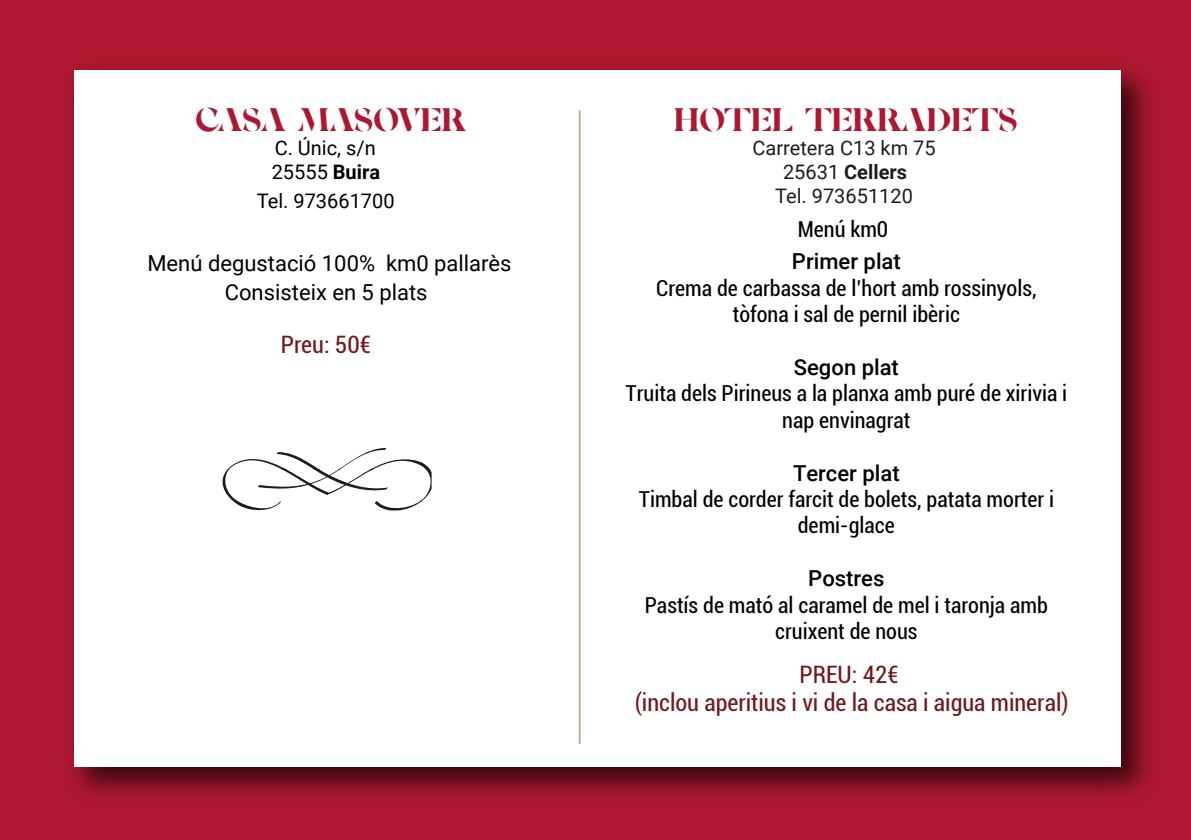
<style>
.page{position:relative;width:1191px;height:840px;background:#fff}
.page>*{position:absolute;margin:0;border:0;box-sizing:border-box;transform-origin:0 0}
.t1{font:condensed 24px/28.8px "Roboto";color:#6f1922;text-align:center}
.t2{font:condensed 22px/26.4px "Roboto";color:#000;text-align:center}
.t3{font:22px/29.8px "Roboto";color:#000;text-align:center}
.t4{font:500 22px "Roboto";color:#000}
.t5{font:20px/24px "Roboto";color:#1d1d1b;text-align:center}
.t6{font:20px/24px "Roboto";color:#000}
.t7{font:700 20px "Policing Market";color:#ad1830}
.s1{font-weight:700}
</style>
<div class="page">
<div style="left:0;top:0;width:1191px;height:839px;background:#ad1830"></div>
<img style="left:72px;top:69px;width:1077px;height:726px">
<div style="left:74px;top:70px;width:1046px;height:695px;background:#fff"></div>
<hr style="left:578px;top:110px;width:2px;height:633px;background:#8b5c3d">
<svg style="left:228px;top:459px;width:29px;height:10px"></svg>
<svg style="left:222px;top:469px;width:38px;height:40px"></svg>
<svg style="left:249px;top:509px;width:11px;height:2px"></svg>
<svg style="left:421px;top:462px;width:9px;height:7px"></svg>
<svg style="left:421px;top:469px;width:11px;height:33px"></svg>
<svg style="left:387px;top:459px;width:34px;height:7px"></svg>
<hr style="left:381px;top:509px;width:40px;height:3px;background:#1d1d1b">
<hr style="left:341px;top:509px;width:40px;height:3px;background:#1d1d1b">
<svg style="left:326px;top:492px;width:8px;height:3px"></svg>
<hr style="left:326px;top:509px;width:15px;height:3px;background:#1d1d1b">
<svg style="left:381px;top:448px;width:6px;height:18px"></svg>
<svg style="left:368px;top:448px;width:13px;height:4px"></svg>
<svg style="left:260px;top:459px;width:16px;height:8px"></svg>
<svg style="left:260px;top:485px;width:16px;height:4px"></svg>
<hr style="left:257px;top:447px;width:3px;height:22px;background:#1d1d1b">
<hr style="left:257px;top:469px;width:3px;height:20px;background:#1d1d1b">
<svg style="left:381px;top:487px;width:7px;height:3px"></svg>
<svg style="left:341px;top:452px;width:40px;height:17px"></svg>
<svg style="left:341px;top:469px;width:40px;height:22px"></svg>
<svg style="left:300px;top:458px;width:41px;height:11px"></svg>
<svg style="left:300px;top:469px;width:41px;height:23px"></svg>
<svg style="left:276px;top:452px;width:24px;height:17px"></svg>
<svg style="left:276px;top:469px;width:24px;height:20px"></svg>
<p class="t7" style="left:195px;top:112px;width:272px">CASA MASOVER</p>
<p class="t6" style="left:272px;top:135px;width:110px">C. Únic, s/n<br>25555 <span class="s1">Buira</span></p>
<p class="t6" style="left:257px;top:188px;width:139px">Tel. 973661700</p>
<p class="t3" style="left:147px;top:247px;width:366px">Menú degustació 100% km0 pallarès<br>Consisteix en 5 plats</p>
<p class="t1" style="left:281px;top:329px;width:92px">Preu: 50€</p>
<p class="t7" style="left:674px;top:112px;width:345px">HOTEL TERRADETS</p>
<p class="t5" style="left:752px;top:135px;width:185px">Carretera C13 km 75<br>25631 <span class="s1">Cellers<br></span>Tel. 973651120</p>
<p class="t2" style="left:797px;top:215px;width:92px">Menú km0</p>
<p class="t4" style="left:792px;top:246px;width:110px">Primer plat</p>
<p class="t2" style="left:656px;top:274px;width:382px">Crema de carbassa de l’hort amb rossinyols, tòfona i sal de pernil ibèric</p>
<p class="t4" style="left:794px;top:351px;width:107px">Segon plat</p>
<p class="t2" style="left:625px;top:379px;width:443px">Truita dels Pirineus a la planxa amb puré de xirivia i nap envinagrat</p>
<p class="t4" style="left:793px;top:457px;width:108px">Tercer plat</p>
<p class="t2" style="left:639px;top:485px;width:417px">Timbal de corder farcit de bolets, patata morter i demi-glace</p>
<p class="t4" style="left:808px;top:562px;width:78px">Postres</p>
<p class="t2" style="left:645px;top:590px;width:405px">Pastís de mató al caramel de mel i taronja amb cruixent de nous</p>
<p class="t1" style="left:635px;top:658px;width:435px">PREU: 42€<br>(inclou aperitius i vi de la casa i aigua mineral)</p>
</div>
